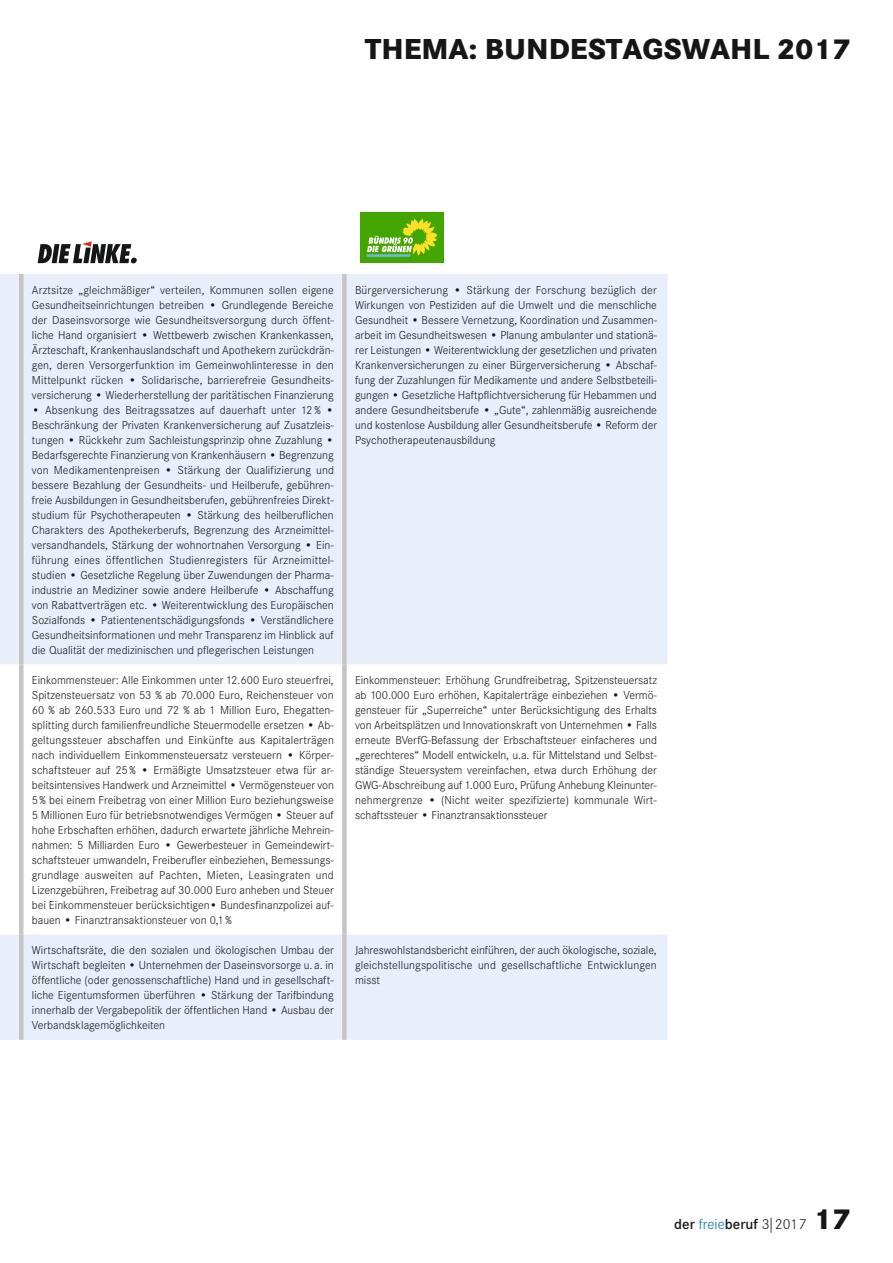
<style>
.page{position:relative;width:893px;height:1263px;background:#fff}
.page>*{position:absolute;margin:0;border:0;box-sizing:border-box;transform-origin:0 0}
.t1{font:800 30px "Corporate S";color:#151616}
.t2{font:600 15px "Corporate S";color:#151616}
.t3{font:300 12px/15px "Corporate S";color:#151616;text-align:justify}
.s1{font-weight:300;color:#0074b8}
.s2{font-weight:300}
.s3{font-weight:800;font-size:30px}
</style>
<div class="page">
<svg style="left:0;top:274px;width:668px;height:766px;fill:#e9eefb"></svg>
<div style="left:19px;top:274px;width:5px;height:390px;background:#c5c5c5"></div>
<div style="left:342px;top:274px;width:5px;height:390px;background:#c5c5c5"></div>
<div style="left:19px;top:664px;width:5px;height:270px;background:#c5c5c5"></div>
<div style="left:342px;top:664px;width:5px;height:270px;background:#c5c5c5"></div>
<div style="left:19px;top:934px;width:5px;height:106px;background:#c5c5c5"></div>
<div style="left:342px;top:934px;width:5px;height:106px;background:#c5c5c5"></div>
<svg style="left:38px;top:241px;width:99px;height:22px"></svg>
<div style="left:360px;top:213px;width:84px;height:50px;background:#43a500"></div>
<hr style="left:366px;top:254px;width:44px;height:3px;background:#6bb8df">
<svg style="left:367px;top:219px;width:70px;height:37px"></svg>
<h1 class="t1" style="left:365px;top:31px;width:487px">THEMA: BUNDESTAGSWAHL 2017</h1>
<p class="t3" style="left:32px;top:282px;width:304px">Arztsitze „gleichmäßiger“ verteilen, Kommunen sollen eigene Gesundheitseinrichtungen betreiben • Grundlegende Bereiche der Daseinsvorsorge wie Gesundheitsversorgung durch öffent&shy;liche Hand organisiert • Wettbewerb zwischen Krankenkassen, Ärzteschaft, Krankenhauslandschaft und Apothekern zurückdrän&shy;gen, deren Versorgerfunktion im Gemeinwohlinteresse in den Mittelpunkt rücken • Solidarische, barrierefreie Gesundheits&shy;versicherung • Wiederherstellung der paritätischen Finanzierung</p>
<p class="t3" style="left:32px;top:402px;width:304px">• Absenkung des Beitragssatzes auf dauerhaft unter 12 % • Beschränkung der Privaten Krankenversicherung auf Zusatzleis&shy;tungen • Rückkehr zum Sachleistungsprinzip ohne Zuzahlung • Bedarfsgerechte Finanzierung von Krankenhäusern • Begrenzung von Medikamentenpreisen • Stärkung der Qualifizierung und bessere Bezahlung der Gesundheits- und Heilberufe, gebühren&shy;freie Ausbildungen in Gesundheitsberufen, gebührenfreies Direkt&shy;studium für Psychotherapeuten • Stärkung des heilberuflichen Charakters des Apothekerberufs, Begrenzung des Arzneimittel&shy;versandhandels, Stärkung der wohnortnahen Versorgung • Ein&shy;führung eines öffentlichen Studienregisters für Arzneimittel&shy;studien • Gesetzliche Regelung über Zuwendungen der Pharma&shy;industrie an Mediziner sowie andere Heilberufe • Abschaffung von Rabattverträgen etc. • Weiterentwicklung des Europäischen Sozialfonds • Patientenentschädigungsfonds • Verständlichere Gesundheitsinformationen und mehr Transparenz im Hinblick auf die Qualität der medizinischen und pflegerischen Leistungen</p>
<p class="t3" style="left:355px;top:282px;width:304px">Bürgerversicherung • Stärkung der Forschung bezüglich der Wirkungen von Pestiziden auf die Umwelt und die menschliche Gesundheit • Bessere Vernetzung, Koordination und Zusammen&shy;arbeit im Gesundheitswesen • Planung ambulanter und stationä&shy;rer Leistungen • Weiterentwicklung der gesetzlichen und privaten Krankenversicherungen zu einer Bürgerversicherung • Abschaf&shy;fung der Zuzahlungen für Medikamente und andere Selbstbeteili&shy;gungen • Gesetzliche Haftpflichtversicherung für Hebammen und andere Gesundheitsberufe • „Gute“, zahlenmäßig ausreichende und kostenlose Ausbildung aller Gesundheitsberufe • Reform der Psychotherapeutenausbildung</p>
<p class="t3" style="left:32px;top:673px;width:304px">Einkommensteuer: Alle Einkommen unter 12.600 Euro steuerfrei, Spitzensteuersatz von 53 % ab 70.000 Euro, Reichensteuer von 60 % ab 260.533 Euro und 72 % ab 1 Million Euro, Ehegatten&shy;splitting durch familienfreundliche Steuermodelle ersetzen • Ab&shy;geltungssteuer abschaffen und Einkünfte aus Kapitalerträgen nach individuellem Einkommensteuersatz versteuern • Körper&shy;schaftsteuer auf 25% • Ermäßigte Umsatzsteuer etwa für ar&shy;beitsintensives Handwerk und Arzneimittel • Vermögensteuer von 5% bei einem Freibetrag von einer Million Euro beziehungsweise 5 Millionen Euro für betriebsnotwendiges Vermögen • Steuer auf hohe Erbschaften erhöhen, dadurch erwartete jährliche Mehrein&shy;nahmen: 5 Milliarden Euro • Gewerbesteuer in Gemeindewirt&shy;schaftsteuer umwandeln, Freiberufler einbeziehen, Bemessungs&shy;grundlage ausweiten auf Pachten, Mieten, Leasingraten und Lizenzgebühren, Freibetrag auf 30.000 Euro anheben und Steuer bei Einkommensteuer berücksichtigen• Bundesfinanzpolizei auf&shy;bauen • Finanztransaktionsteuer von 0,1%</p>
<p class="t3" style="left:355px;top:673px;width:303px">Einkommensteuer: Erhöhung Grundfreibetrag, Spitzensteuersatz ab 100.000 Euro erhöhen, Kapitalerträge einbeziehen • Vermö&shy;gensteuer für „Superreiche“ unter Berücksichtigung des Erhalts von Arbeitsplätzen und Innovationskraft von Unternehmen • Falls erneute BVerfG-Befassung der Erbschaftsteuer einfacheres und „gerechteres“ Modell entwickeln, u.a. für Mittelstand und Selbst&shy;ständige Steuersystem vereinfachen, etwa durch Erhöhung der GWG-Abschreibung auf 1.000 Euro, Prüfung Anhebung Kleinunter&shy;nehmergrenze • (Nicht weiter spezifizierte) kommunale Wirt&shy;schaftssteuer • Finanztransaktionssteuer</p>
<p class="t3" style="left:32px;top:943px;width:303px">Wirtschaftsräte, die den sozialen und ökologischen Umbau der Wirtschaft begleiten • Unternehmen der Daseinsvorsorge u. a. in öffentliche (oder genossenschaftliche) Hand und in gesellschaft&shy;liche Eigentumsformen überführen • Stärkung der Tarifbindung innerhalb der Vergabepolitik der öffentlichen Hand • Ausbau der Verbandsklagemöglichkeiten</p>
<p class="t3" style="left:355px;top:943px;width:303px">Jahreswohlstandsbericht einführen, der auch ökologische, soziale, gleichstellungspolitische und gesellschaftliche Entwicklungen misst</p>
<p class="t2" style="left:674px;top:1215px;width:178px">der <span class="s1">freie</span>beruf <span class="s2">3|2017</span> <span class="s3">17</span></p>
</div>
